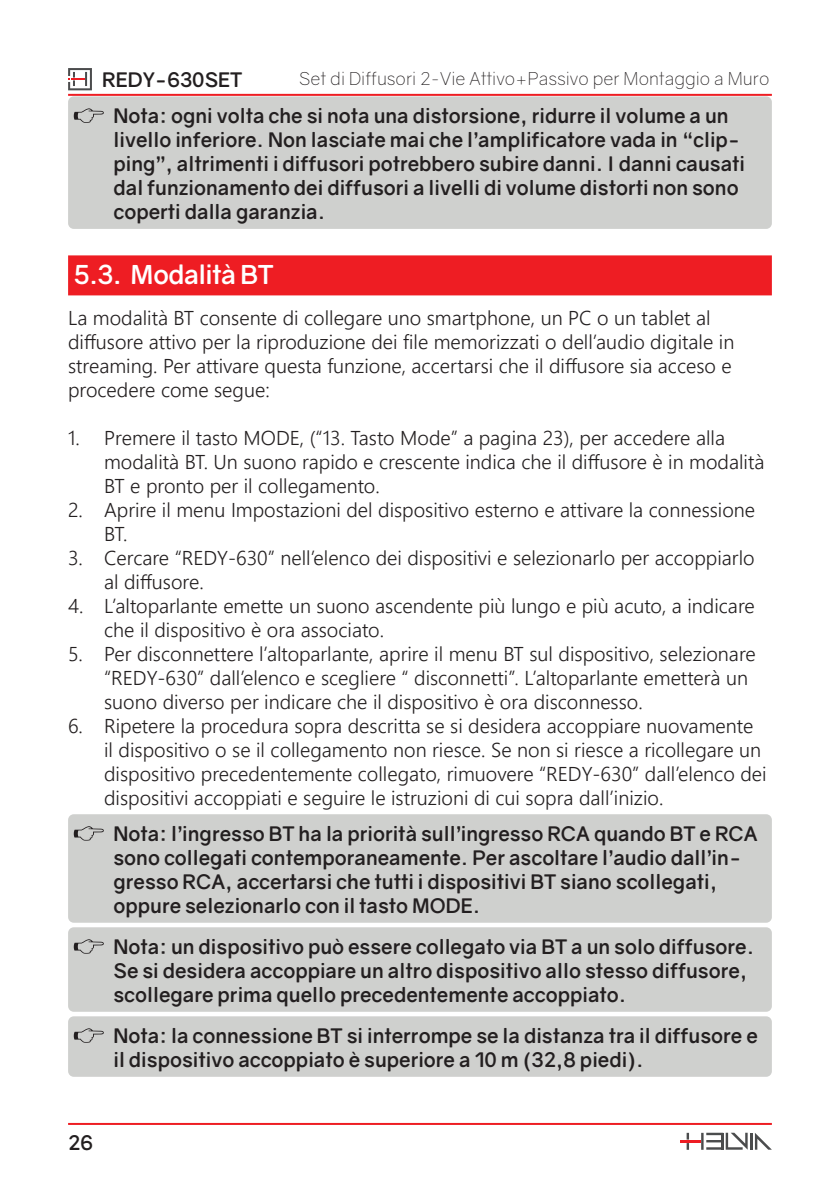
<style>
.page{position:relative;width:840px;height:1191px;background:#fff}
.page>*{position:absolute;margin:0;border:0;box-sizing:border-box;transform-origin:0 0}
.t1{font:700 26px "Gravity";letter-spacing:-.025em;color:#fff}
.H_Ita_Basic_10{font:20px/24px "Webly Sleek UI Semilight";color:#231f20}
.H_Eng_Dito_Tab_8{font:700 20px/24px "Gravity";color:#231f20}
.H_Ita_Dito_Tab_8{font:700 20px/24px "Gravity";color:#231f20}
.t2{font:300 18px "Gravity";color:#231f20}
</style>
<div class="page">
<svg style="left:68px;top:68px;width:24px;height:22px"></svg>
<hr style="left:749px;top:1132px;width:3px;height:17px;background:#4b4c4d">
<svg style="left:754px;top:1133px;width:17px;height:16px"></svg>
<svg style="left:680px;top:1132px;width:67px;height:17px"></svg>
<hr style="left:68px;top:94px;width:703px;height:2px;background:#ee1d23">
<hr style="left:68px;top:1123px;width:703px;height:2px;background:#ee1d23">
<div style="left:68px;top:96px;width:703px;height:133px;background:#cfd0ce;border-radius:6px"></div>
<svg style="left:74px;top:108px;width:30px;height:15px"></svg>
<div style="left:68px;top:255px;width:703px;height:40px;background:#ee1d23"></div>
<div style="left:68px;top:814px;width:703px;height:108px;background:#cfd0ce;border-radius:6px"></div>
<div style="left:68px;top:927px;width:703px;height:84px;background:#cfd0ce;border-radius:6px"></div>
<div style="left:68px;top:1016px;width:703px;height:60px;background:#cfd0ce;border-radius:6px"></div>
<svg style="left:74px;top:826px;width:30px;height:14px"></svg>
<svg style="left:74px;top:939px;width:30px;height:14px"></svg>
<svg style="left:74px;top:1028px;width:30px;height:14px"></svg>
<p class="H_Eng_Dito_Tab_8" style="left:102px;top:67px;width:142px">REDY-630SET</p>
<p class="t2" style="left:299px;top:68px;width:471px">Set di Diffusori 2-Vie Attivo+Passivo per Montaggio a Muro</p>
<p class="H_Eng_Dito_Tab_8" style="left:113px;top:103px;width:633px">Nota: ogni volta che si nota una distorsione, ridurre il volume a un livello inferiore. Non lasciate mai che l’amplificatore vada in “clip&shy;ping”, altrimenti i diffusori potrebbero subire danni. I danni causati dal funzionamento dei diffusori a livelli di volume distorti non sono coperti dalla garanzia.</p>
<p class="t1" style="left:74px;top:259px;width:201px">5.3. Modalità BT</p>
<p class="H_Ita_Basic_10" style="left:68px;top:305px;width:667px">La modalità BT consente di collegare uno smartphone, un PC o un tablet al diffusore attivo per la riproduzione dei file memorizzati o dell’audio digitale in streaming. Per attivare questa funzione, accertarsi che il diffusore sia acceso e procedere come segue:</p>
<p class="H_Ita_Basic_10" style="left:104px;top:425px;width:661px;text-indent:-36px">1. Premere il tasto MODE, (“13. Tasto Mode” a pagina 23), per accedere alla modalità BT. Un suono rapido e crescente indica che il diffusore è in modalità<br>BT e pronto per il collegamento.</p>
<p class="H_Ita_Basic_10" style="left:104px;top:497px;width:652px;text-indent:-36px">2. Aprire il menu Impostazioni del dispositivo esterno e attivare la connessione<br>BT.</p>
<p class="H_Ita_Basic_10" style="left:104px;top:545px;width:651px;text-indent:-36px">3. Cercare “REDY-630” nell’elenco dei dispositivi e selezionarlo per accoppiarlo al diffusore.</p>
<p class="H_Ita_Basic_10" style="left:104px;top:593px;width:651px;text-indent:-36px">4. L’altoparlante emette un suono ascendente più lungo e più acuto, a indicare che il dispositivo è ora associato.</p>
<p class="H_Ita_Basic_10" style="left:104px;top:641px;width:652px;text-indent:-36px">5. Per disconnettere l’altoparlante, aprire il menu BT sul dispositivo, selezionare “REDY-630” dall’elenco e scegliere “ disconnetti”. L’altoparlante emetterà un suono diverso per indicare che il dispositivo è ora disconnesso.</p>
<p class="H_Ita_Basic_10" style="left:104px;top:713px;width:663px;text-indent:-36px">6. Ripetere la procedura sopra descritta se si desidera accoppiare nuovamente il dispositivo o se il collegamento non riesce. Se non si riesce a ricollegare un dispositivo precedentemente collegato, rimuovere “REDY-630” dall’elenco dei dispositivi accoppiati e seguire le istruzioni di cui sopra dall’inizio.</p>
<p class="H_Eng_Dito_Tab_8" style="left:113px;top:821px;width:645px">Nota: l’ingresso BT ha la priorità sull’ingresso RCA quando BT e RCA sono collegati contemporaneamente. Per ascoltare l’audio dall’in&shy;gresso RCA, accertarsi che tutti i dispositivi BT siano scollegati, oppure selezionarlo con il tasto MODE.</p>
<p class="H_Eng_Dito_Tab_8" style="left:113px;top:934px;width:642px">Nota: un dispositivo può essere collegato via BT a un solo diffusore.<br>Se si desidera accoppiare un altro dispositivo allo stesso diffusore, scollegare prima quello precedentemente accoppiato.</p>
<p class="H_Ita_Dito_Tab_8" style="left:113px;top:1023px;width:645px">Nota: la connessione BT si interrompe se la distanza tra il diffusore e il dispositivo accoppiato è superiore a 10 m (32,8 piedi).</p>
<p class="H_Eng_Dito_Tab_8" style="left:68px;top:1130px;width:26px">26</p>
</div>
